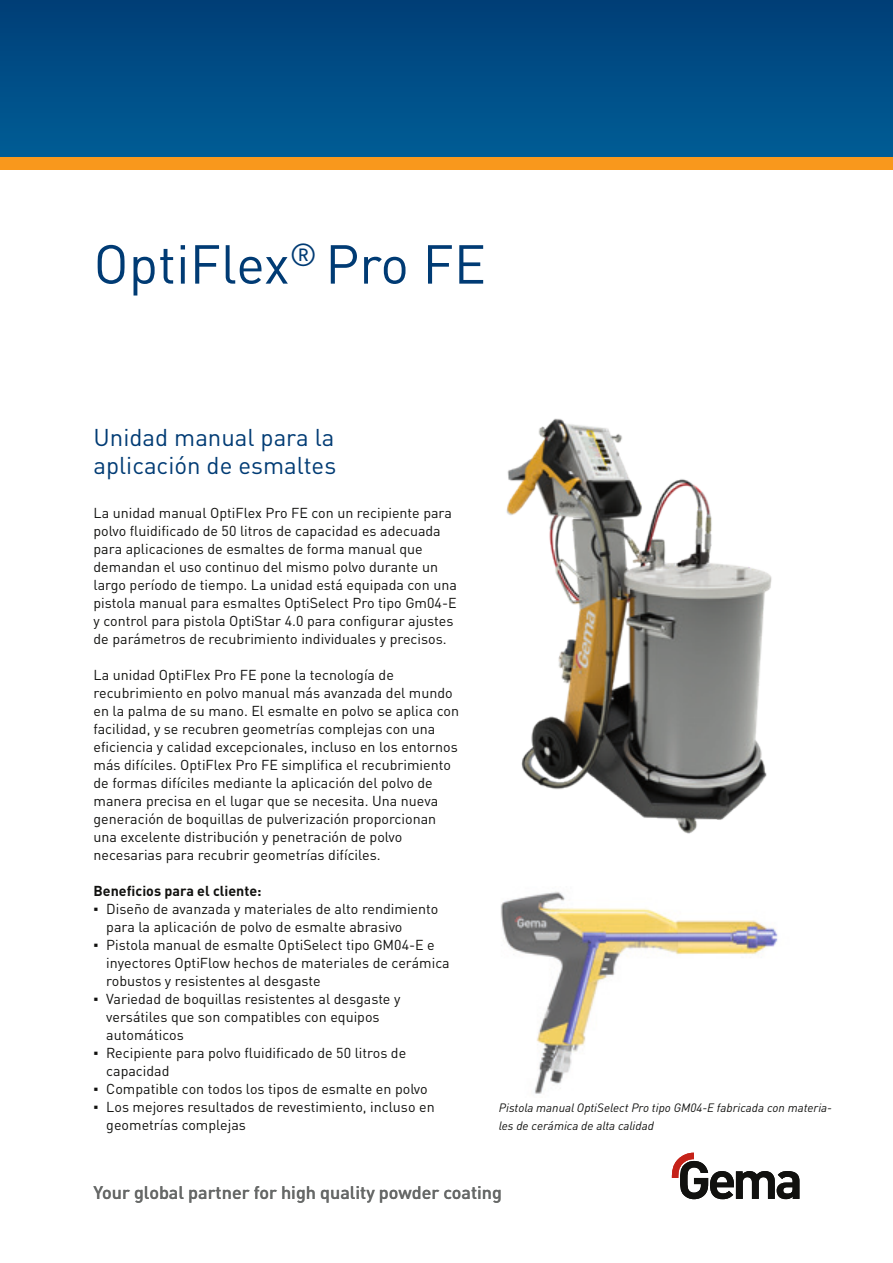
<style>
.page{position:relative;width:893px;height:1263px;background:#fff}
.page>*{position:absolute;margin:0;border:0;box-sizing:border-box;transform-origin:0 0}
.t1{font:54px "DIN Pro";color:#003b74}
.t2{font:24px/28.8px "DIN Pro";color:#003b74}
.t3{font:500 18px "DIN Pro";color:#676968}
.t4{font:14.25px/18px "DIN Pro";color:#11110f}
.t5{font:700 14.25px "DIN Pro";color:#11110f}
.t6{font:italic 12px/18px "DIN Pro";color:#11110f}
.s1{font-family:"Arial"}
</style>
<div class="page">
<div style="left:0;top:0;width:893px;height:157px;background:linear-gradient(to bottom,#003e77,#005d96)"></div>
<div style="left:0;top:157px;width:893px;height:13px;background:#f9981c"></div>
<svg style="left:672px;top:1153px;width:127px;height:46px"></svg>
<img style="left:506px;top:418px;width:266px;height:416px">
<img style="left:500px;top:891px;width:278px;height:203px">
<h1 class="t1" style="left:94px;top:222px;width:394px">OptiFlex<sup>®</sup> Pro FE</h1>
<h2 class="t2" style="left:94px;top:420px;width:244px">Unidad manual para la aplicación de esmaltes</h2>
<p class="t4" style="left:94px;top:502px;width:365px">La unidad manual OptiFlex Pro FE con un recipiente para polvo fluidificado de 50 litros de capacidad es adecuada para aplicaciones de esmaltes de forma manual que demandan el uso continuo del mismo polvo durante un largo período de tiempo. La unidad está equipada con una pistola manual para esmaltes OptiSelect Pro tipo Gm04-E y control para pistola OptiStar 4.0 para configurar ajustes de parámetros de recubrimiento individuales y precisos.</p>
<p class="t4" style="left:94px;top:664px;width:367px">La unidad OptiFlex Pro FE pone la tecnología de recubrimiento en polvo manual más avanzada del mundo en la palma de su mano. El esmalte en polvo se aplica con facilidad, y se recubren geometrías complejas con una eficiencia y calidad excepcionales, incluso en los entornos más difíciles. OptiFlex Pro FE simplifica el recubrimiento de formas difíciles mediante la aplicación del polvo de manera precisa en el lugar que se necesita. Una nueva generación de boquillas de pulverización proporcionan una excelente distribución y penetración de polvo necesarias para recubrir geometrías difíciles.</p>
<p class="t5" style="left:94px;top:879px;width:170px">Beneficios para el cliente:</p>
<p class="t4" style="left:106px;top:898px;width:334px;text-indent:-13px"><span class="s1">▪</span> Diseño de avanzada y materiales de alto rendimiento para la aplicación de polvo de esmalte abrasivo</p>
<p class="t4" style="left:106px;top:934px;width:345px;text-indent:-13px"><span class="s1">▪</span> Pistola manual de esmalte OptiSelect tipo GM04-E e inyectores OptiFlow hechos de materiales de cerámica robustos y resistentes al desgaste</p>
<p class="t4" style="left:106px;top:988px;width:296px;text-indent:-13px"><span class="s1">▪</span> Variedad de boquillas resistentes al desgaste y versátiles que son compatibles con equipos automáticos</p>
<p class="t4" style="left:106px;top:1042px;width:301px;text-indent:-13px"><span class="s1">▪</span> Recipiente para polvo fluidificado de 50 litros de capacidad</p>
<p class="t4" style="left:94px;top:1078px;width:336px"><span class="s1">▪</span> Compatible con todos los tipos de esmalte en polvo</p>
<p class="t4" style="left:106px;top:1096px;width:330px;text-indent:-13px"><span class="s1">▪</span> Los mejores resultados de revestimiento, incluso en geometrías complejas</p>
<p class="t6" style="left:499px;top:1097px;width:335px">Pistola manual OptiSelect Pro tipo GM04-E fabricada con materia&shy;les de cerámica de alta calidad</p>
<p class="t3" style="left:94px;top:1178px;width:410px">Your global partner for high quality powder coating</p>
</div>
